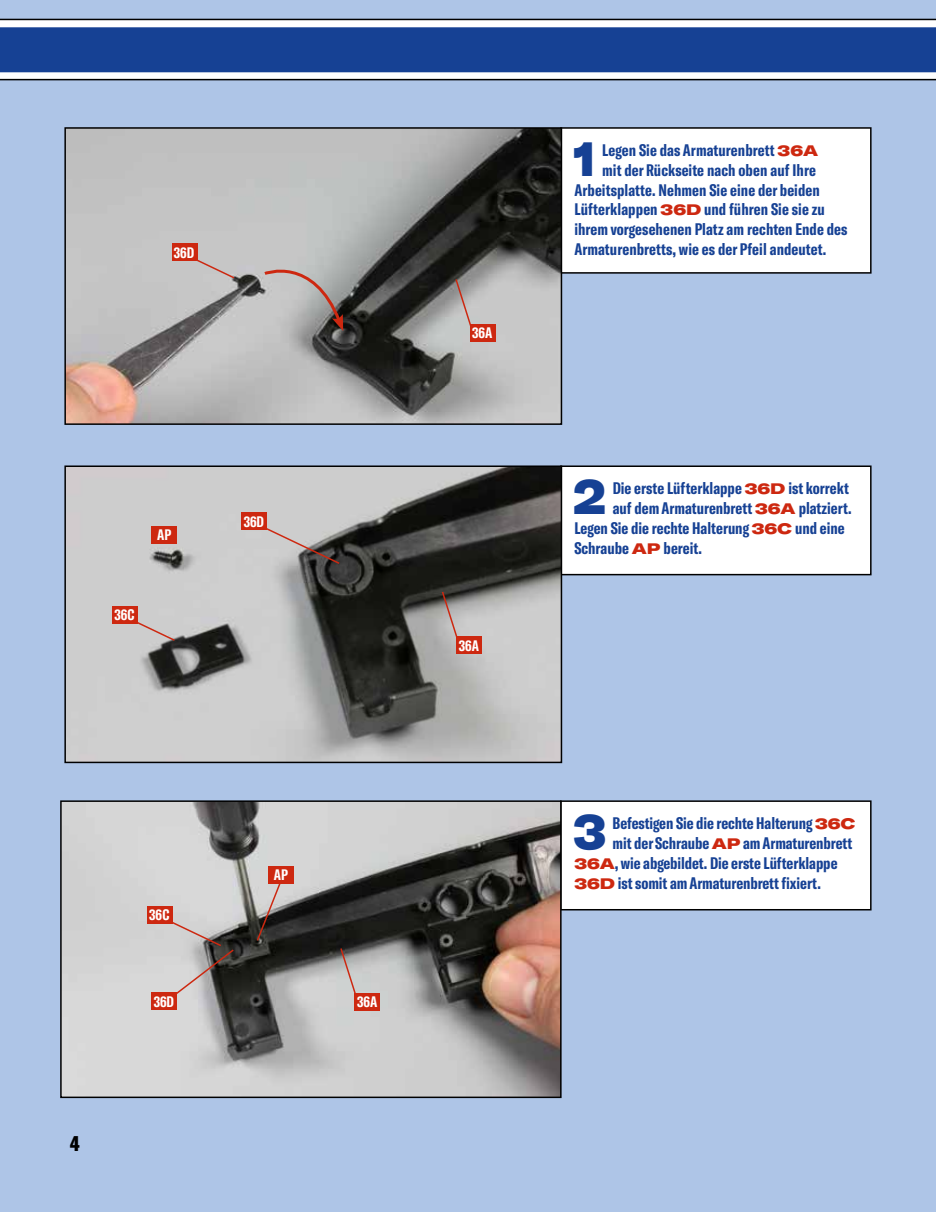
<style>
.page{position:relative;width:936px;height:1212px;background:#fff}
.page>*{position:absolute;margin:0;border:0;box-sizing:border-box;transform-origin:0 0}
.t1{font:900 expanded 48.45px "GT America";color:#164194;scale:.8 1}
.t2{font:900 extra-condensed 21px "GT America";color:#000}
.t3{font:700 extra-condensed 16.5px "GT America";color:#164194}
.t4{font:700 extra-condensed 15px "GT America";color:#fff}
.s1{font-weight:900;font-stretch:expanded;font-size:15px;color:#cd2810}
</style>
<div class="page">
<div style="left:0;top:0;width:935px;height:1212px;background:#aec5e7"></div>
<svg style="left:0;top:19px;width:935px;height:61px"></svg>
<div style="left:0;top:27px;width:935px;height:45px;background:#164194"></div>
<div style="left:560px;top:128px;width:310px;height:145px;background:#fff"></div>
<div style="left:560px;top:127px;width:311px;height:147px;border:2px solid #000"></div>
<svg style="left:64px;top:127px;width:499px;height:298px"></svg>
<div style="left:560px;top:466px;width:310px;height:109px;background:#fff"></div>
<div style="left:560px;top:465px;width:311px;height:110px;border:2px solid #000"></div>
<svg style="left:64px;top:465px;width:499px;height:299px"></svg>
<div style="left:560px;top:801px;width:310px;height:109px;background:#fff"></div>
<div style="left:560px;top:800px;width:311px;height:110px;border:2px solid #000"></div>
<svg style="left:60px;top:800px;width:502px;height:299px"></svg>
<div style="left:470px;top:324px;width:25px;height:17px;background:#cd2810"></div>
<svg style="left:454px;top:278px;width:18px;height:50px"></svg>
<div style="left:172px;top:244px;width:25px;height:17px;background:#cd2810"></div>
<svg style="left:187px;top:255px;width:49px;height:25px"></svg>
<div style="left:152px;top:526px;width:25px;height:17px;background:#cd2810"></div>
<div style="left:456px;top:637px;width:26px;height:17px;background:#cd2810"></div>
<svg style="left:440px;top:590px;width:19px;height:51px"></svg>
<div style="left:112px;top:606px;width:26px;height:17px;background:#cd2810"></div>
<svg style="left:128px;top:617px;width:48px;height:25px"></svg>
<div style="left:242px;top:513px;width:25px;height:17px;background:#cd2810"></div>
<svg style="left:257px;top:523px;width:84px;height:42px"></svg>
<div style="left:355px;top:993px;width:25px;height:17px;background:#cd2810"></div>
<svg style="left:339px;top:946px;width:18px;height:51px"></svg>
<div style="left:147px;top:906px;width:26px;height:17px;background:#cd2810"></div>
<div style="left:268px;top:866px;width:26px;height:17px;background:#cd2810"></div>
<svg style="left:255px;top:874px;width:29px;height:68px"></svg>
<div style="left:152px;top:993px;width:25px;height:17px;background:#cd2810"></div>
<svg style="left:163px;top:917px;width:72px;height:79px"></svg>
<svg style="left:262px;top:255px;width:81px;height:76px"></svg>
<p class="t4" style="left:174px;top:244px;width:22px">36D</p>
<p class="t4" style="left:157px;top:526px;width:16px">AP</p>
<p class="t4" style="left:114px;top:606px;width:22px">36C</p>
<p class="t4" style="left:244px;top:512px;width:22px">36D</p>
<p class="t4" style="left:472px;top:324px;width:22px">36A</p>
<p class="t4" style="left:459px;top:636px;width:22px">36A</p>
<p class="t2" style="left:70px;top:1130px;width:11px">4</p>
<p class="t4" style="left:149px;top:906px;width:22px">36C</p>
<p class="t4" style="left:154px;top:993px;width:22px">36D</p>
<p class="t4" style="left:274px;top:866px;width:16px">AP</p>
<p class="t4" style="left:357px;top:993px;width:22px">36A</p>
<h1 class="t1" style="left:573px;top:128px;width:29px">1</h1>
<p class="t3" style="left:602px;top:140px;width:218px">Legen Sie das Armaturenbrett <span class="s1">36A</span></p>
<p class="t3" style="left:602px;top:160px;width:215px">mit der Rückseite nach oben auf Ihre</p>
<p class="t3" style="left:574px;top:180px;width:247px">Arbeitsplatte. Nehmen Sie eine der beiden</p>
<p class="t3" style="left:574px;top:200px;width:252px">Lüfterklappen <span class="s1">36D</span> und führen Sie sie zu</p>
<p class="t3" style="left:574px;top:219px;width:275px">ihrem vorgesehenen Platz am rechten Ende des</p>
<p class="t3" style="left:574px;top:239px;width:253px">Armaturenbretts, wie es der Pfeil andeutet.</p>
<h1 class="t1" style="left:573px;top:466px;width:43px">2</h1>
<p class="t3" style="left:612px;top:478px;width:238px">Die erste Lüfterklappe <span class="s1">36D</span> ist korrekt</p>
<p class="t3" style="left:612px;top:498px;width:240px">auf dem Armaturenbrett <span class="s1">36A</span> platziert.</p>
<p class="t3" style="left:574px;top:518px;width:272px">Legen Sie die rechte Halterung <span class="s1">36C</span> und eine</p>
<p class="t3" style="left:574px;top:538px;width:129px">Schraube <span class="s1">AP</span> bereit.</p>
<h1 class="t1" style="left:573px;top:801px;width:42px">3</h1>
<p class="t3" style="left:612px;top:813px;width:244px">Befestigen Sie die rechte Halterung <span class="s1">36C</span></p>
<p class="t3" style="left:612px;top:833px;width:241px">mit der Schraube <span class="s1">AP</span> am Armaturenbrett</p>
<p class="t3" style="left:574px;top:853px;width:265px"><span class="s1">36A</span>, wie abgebildet. Die erste Lüfterklappe</p>
<p class="t3" style="left:574px;top:873px;width:248px"><span class="s1">36D</span> ist somit am Armaturenbrett fixiert.</p>
</div>
